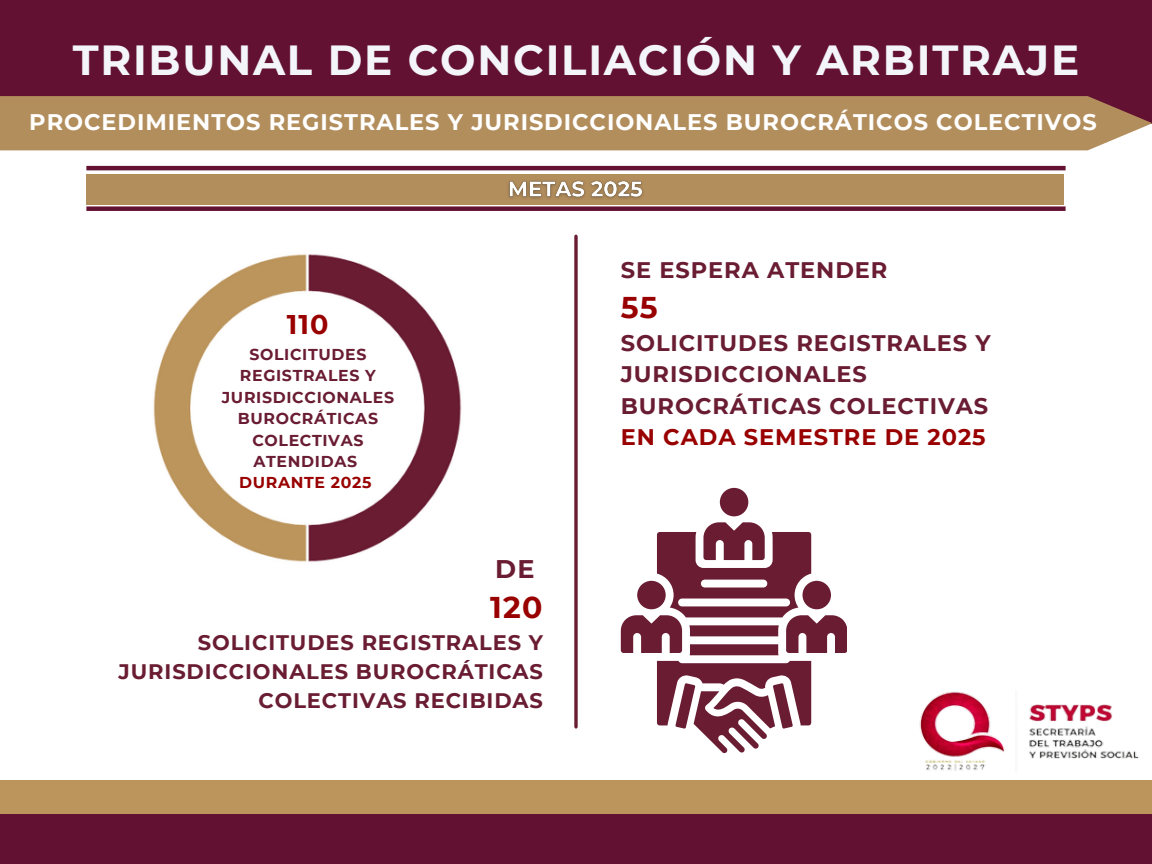
<style>
.page{position:relative;width:1152px;height:864px;background:#fff}
.page>*{position:absolute;margin:0;border:0;box-sizing:border-box;transform-origin:0 0}
.t1{font:700 42px "Montserrat";letter-spacing:.04em;color:#f3f5f9}
.t2{font:700 30px "Montserrat";color:#900}
.t3{font:700 27px "Montserrat";color:#900}
.t4{font:700 25.5px "Montserrat";color:#691c32}
.t5{font:700 22.5px/31.5px "Montserrat";letter-spacing:.04em;color:#691c32}
.t6{font:700 22.5px "Montserrat";letter-spacing:.04em;color:#fff}
.t7{font:700 21px/29.2px "Montserrat";letter-spacing:.04em;color:#691c32;text-align:right}
.t8{font:700 15.75px/21.3px "Montserrat";letter-spacing:.04em;color:#691c32;text-align:center}
.t9{font:700 15.75px "Montserrat";letter-spacing:.04em;color:#900}
.s1{color:#900}
</style>
<div class="page">
<div style="left:0;top:0;width:1152px;height:123px;background:#621132"></div>
<div style="left:0;top:96px;width:1152px;height:54px;background:#b38e5d"></div>
<div style="left:0;top:813px;width:1152px;height:51px;background:#621132"></div>
<div style="left:0;top:780px;width:1152px;height:33px;background:#bc955c"></div>
<hr style="left:86px;top:166px;width:980px;height:4px;background:#621132">
<div style="left:86px;top:206px;width:980px;height:5px;background:#621132"></div>
<div style="left:86px;top:174px;width:978px;height:30px;background:#b38e5d"></div>
<img style="left:919px;top:691px;width:220px;height:80px">
<svg style="left:574px;top:236px;width:4px;height:491px;background:#803f51"></svg>
<svg style="left:621px;top:488px;width:226px;height:265px"></svg>
<img style="left:153px;top:254px;width:309px;height:308px">
<img style="left:502px;top:181px;width:147px;height:24px">
<h1 class="t1" style="left:73px;top:35px;width:1008px">TRIBUNAL DE CONCILIACIÓN Y ARBITRAJE</h1>
<h2 class="t6" style="left:29px;top:108px;width:1069px">PROCEDIMIENTOS REGISTRALES Y JURISDICCIONALES BUROCRÁTICOS COLECTIVOS</h2>
<p class="t3" style="left:287px;top:308px;width:43px">110</p>
<p class="t8" style="left:222px;top:344px;width:174px">SOLICITUDES<br>REGISTRALES Y<br>JURISDICCIONALES<br>BUROCRÁTICAS<br>COLECTIVAS<br>ATENDIDAS</p>
<p class="t9" style="left:239px;top:473px;width:134px">DURANTE 2025</p>
<p class="t4" style="left:495px;top:553px;width:41px">DE</p>
<p class="t2" style="left:490px;top:589px;width:54px">120</p>
<p class="t7" style="left:119px;top:628px;width:426px">SOLICITUDES REGISTRALES Y<br>JURISDICCIONALES BUROCRÁTICAS<br>COLECTIVAS RECIBIDAS</p>
<p class="t5" style="left:621px;top:254px;width:268px">SE ESPERA ATENDER</p>
<p class="t2" style="left:621px;top:289px;width:38px">55</p>
<p class="t5" style="left:621px;top:327px;width:371px">SOLICITUDES REGISTRALES Y<br>JURISDICCIONALES<br>BUROCRÁTICAS COLECTIVAS<br><span class="s1">EN CADA SEMESTRE DE 2025</span></p>
</div>
